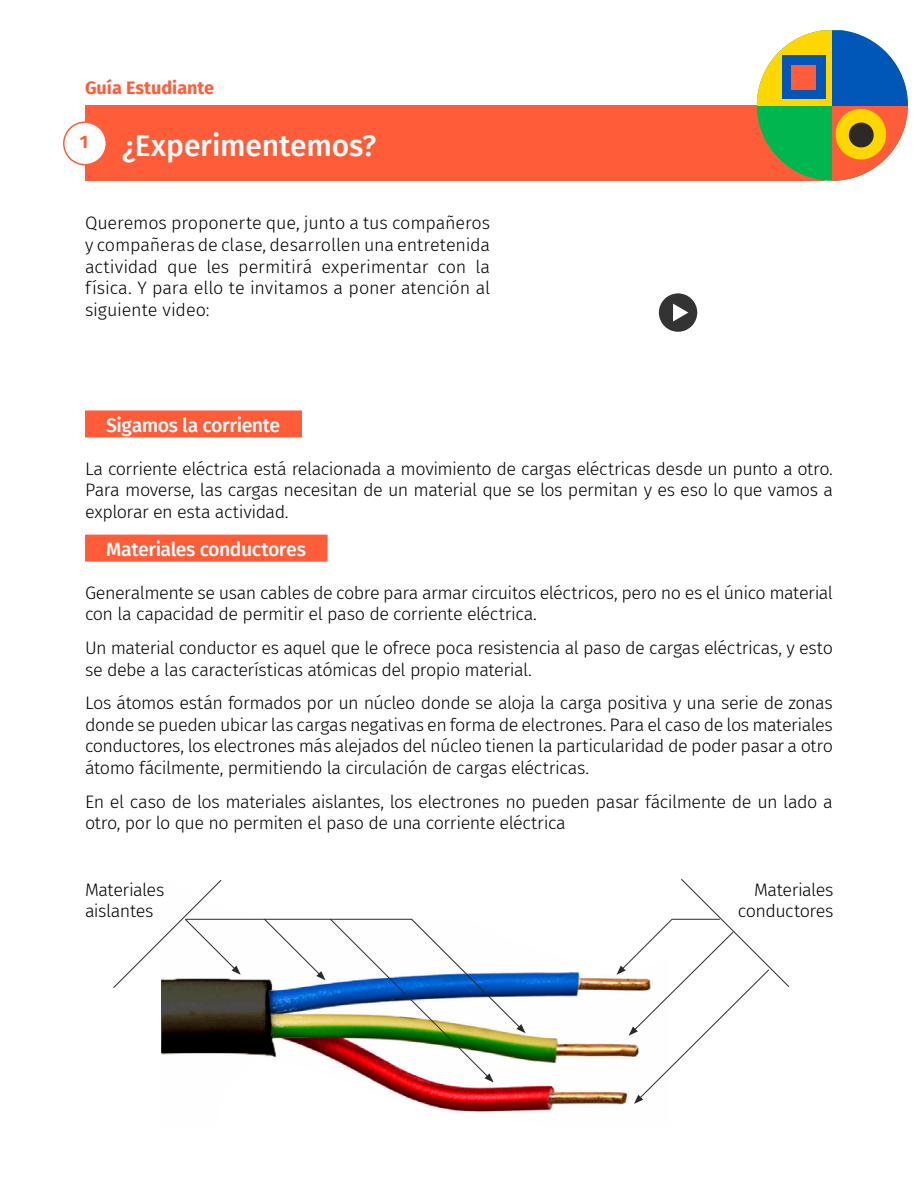
<style>
.page{position:relative;width:918px;height:1188px;background:#fff}
.page>*{position:absolute;margin:0;border:0;box-sizing:border-box;transform-origin:0 0}
.t1{font:500 30px "Fira Sans";letter-spacing:-.005em;color:#fff}
.t2{font:500 19.5px "Fira Sans";letter-spacing:-.025em;color:#fff}
.t3{font:300 18px/21.6px "Fira Sans";letter-spacing:-.025em;color:#000}
.t4{font:700 18px "Fira Sans";color:#ff5c39}
</style>
<div class="page">
<div style="left:85px;top:105px;width:740px;height:76px;background:#ff5c39"></div>
<svg style="left:757px;top:30px;width:151px;height:151px"></svg>
<div style="left:782px;top:56px;width:43px;height:43px;background:#0057b7"></div>
<div style="left:792px;top:65px;width:24px;height:24px;background:#ff5c39"></div>
<div style="left:64px;top:122px;width:42px;height:43px;background:#fff;border-radius:50%"></div>
<div style="left:63px;top:121px;width:44px;height:44px;border:2px solid #ff5c39;border-radius:50%"></div>
<img style="left:376px;top:972px;width:248px;height:141px">
<div style="left:659px;top:293px;width:38px;height:39px;background:#333;border-radius:50%"></div>
<svg style="left:673px;top:304px;width:15px;height:18px"></svg>
<div style="left:85px;top:410px;width:217px;height:27px;background:#ff5c39"></div>
<div style="left:85px;top:535px;width:243px;height:27px;background:#ff5c39"></div>
<svg style="left:113px;top:880px;width:413px;height:203px"></svg>
<svg style="left:617px;top:879px;width:173px;height:225px"></svg>
<p class="t4" style="left:85px;top:73px;width:131px">Guía Estudiante</p>
<p class="t4" style="left:80px;top:127px;width:10px">1</p>
<h1 class="t1" style="left:122px;top:122px;width:256px">¿Experimentemos?</h1>
<p class="t3" style="left:85px;top:212px;width:407px;text-align:justify">Queremos proponerte que, junto a tus compañeros y compañeras de clase, desarrollen una entretenida actividad que les permitirá experimentar con la física. Y para ello te invitamos a poner atención al siguiente video:</p>
<p class="t2" style="left:106px;top:409px;width:176px">Sigamos la corriente</p>
<p class="t3" style="left:85px;top:457px;width:749px;text-align:justify">La corriente eléctrica está relacionada a movimiento de cargas eléctricas desde un punto a otro.<br>Para moverse, las cargas necesitan de un material que se los permitan y es eso lo que vamos a explorar en esta actividad.</p>
<p class="t2" style="left:106px;top:533px;width:201px">Materiales conductores</p>
<p class="t3" style="left:85px;top:582px;width:749px">Generalmente se usan cables de cobre para armar circuitos eléctricos, pero no es el único material con la capacidad de permitir el paso de corriente eléctrica.</p>
<p class="t3" style="left:85px;top:637px;width:749px">Un material conductor es aquel que le ofrece poca resistencia al paso de cargas eléctricas, y esto se debe a las características atómicas del propio material.</p>
<p class="t3" style="left:85px;top:692px;width:750px;text-align:justify">Los átomos están formados por un núcleo donde se aloja la carga positiva y una serie de zonas donde se pueden ubicar las cargas negativas en forma de electrones. Para el caso de los materiales conductores, los electrones más alejados del núcleo tienen la particularidad de poder pasar a otro átomo fácilmente, permitiendo la circulación de cargas eléctricas.</p>
<p class="t3" style="left:85px;top:790px;width:749px">En el caso de los materiales aislantes, los electrones no pueden pasar fácilmente de un lado a otro, por lo que no permiten el paso de una corriente eléctrica</p>
<p class="t3" style="left:85px;top:879px;width:81px">Materiales aislantes</p>
<p class="t3" style="left:738px;top:879px;width:97px;text-align:right">Materiales conductores</p>
</div>
